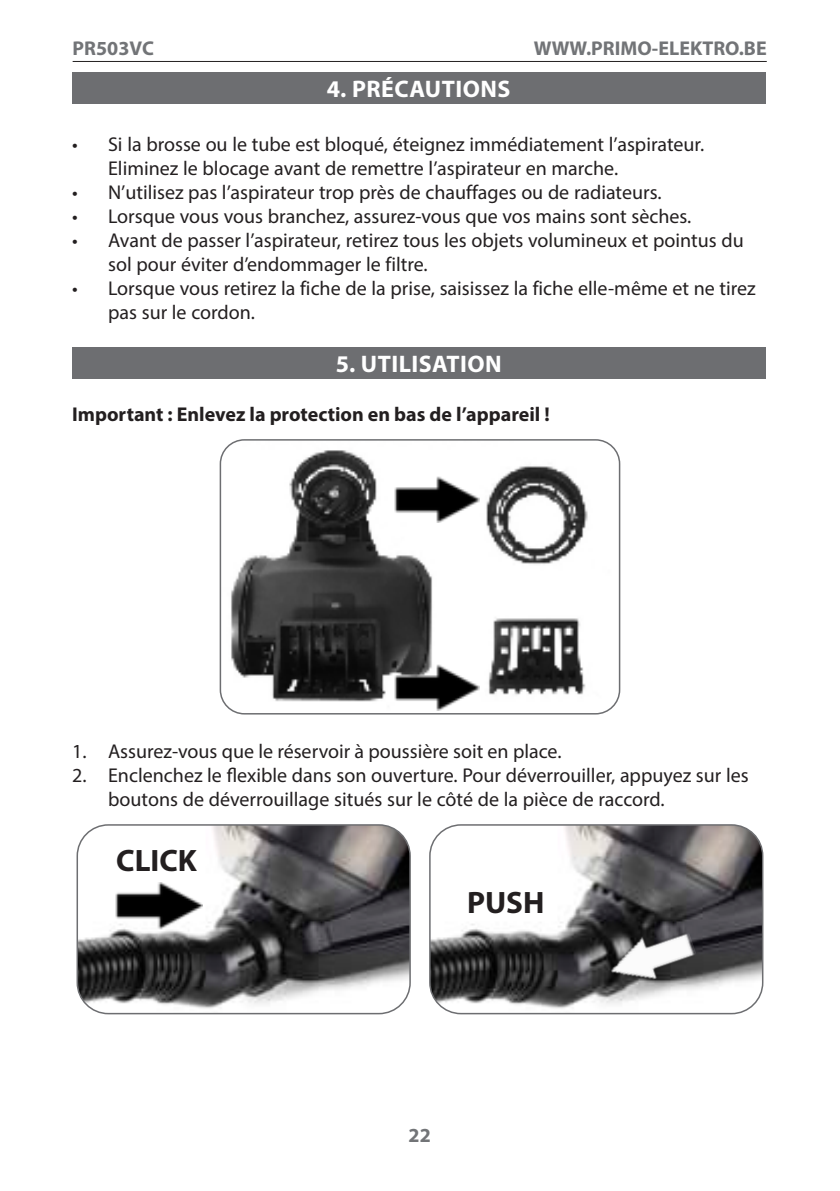
<style>
.page{position:relative;width:840px;height:1191px;background:#fff}
.page>*{position:absolute;margin:0;border:0;box-sizing:border-box;transform-origin:0 0}
.t1{font:700 31px "Myriad Pro";color:#231f20}
.t2{font:700 24px "Myriad Pro";letter-spacing:.02em;color:#fff}
.t3{font:20px/24px "Myriad Pro";color:#231f20}
.t4{font:700 20px "Myriad Pro";color:#231f20}
.t5{font:700 20px "Myriad Pro";color:#727477}
</style>
<div class="page">
<hr style="left:73px;top:61px;width:693px;height:1px;background:#231f20">
<div style="left:72px;top:72px;width:693px;height:31px;background:#6d6e71"></div>
<div style="left:72px;top:347px;width:693px;height:32px;background:#6d6e71"></div>
<img style="left:222px;top:440px;width:397px;height:274px">
<div style="left:219px;top:439px;width:401px;height:275px;border:2px solid #6d6e71;border-radius:24px"></div>
<img style="left:394px;top:475px;width:85px;height:47px">
<img style="left:394px;top:663px;width:84px;height:47px">
<img style="left:79px;top:825px;width:331px;height:188px">
<div style="left:76px;top:824px;width:334px;height:190px;border:2px solid #6d6e71;border-radius:31px"></div>
<img style="left:116px;top:882px;width:87px;height:48px">
<img style="left:429px;top:825px;width:333px;height:188px">
<div style="left:429px;top:824px;width:334px;height:190px;border:2px solid #6d6e71;border-radius:31px"></div>
<img style="left:601px;top:918px;width:98px;height:74px">
<p class="t5" style="left:73px;top:38px;width:83px">PR503VC</p>
<p class="t2" style="left:327px;top:76px;width:185px">4. PRÉCAUTIONS</p>
<p class="t5" style="left:533px;top:38px;width:234px">WWW.PRIMO-ELEKTRO.BE</p>
<p class="t3" style="left:108px;top:133px;width:597px;text-indent:-36px">• Si la brosse ou le tube est bloqué, éteignez immédiatement l’aspirateur.<br>Eliminez le blocage avant de remettre l’aspirateur en marche.</p>
<p class="t3" style="left:72px;top:181px;width:590px">• N’utilisez pas l’aspirateur trop près de chauffages ou de radiateurs.</p>
<p class="t3" style="left:72px;top:205px;width:620px">• Lorsque vous vous branchez, assurez-vous que vos mains sont sèches.</p>
<p class="t3" style="left:108px;top:229px;width:636px;text-indent:-36px">• Avant de passer l’aspirateur, retirez tous les objets volumineux et pointus du sol pour éviter d’endommager le filtre.</p>
<p class="t3" style="left:108px;top:277px;width:648px;text-indent:-36px">• Lorsque vous retirez la fiche de la prise, saisissez la fiche elle-même et ne tirez pas sur le cordon.</p>
<p class="t2" style="left:335px;top:352px;width:167px">5. UTILISATION</p>
<p class="t4" style="left:72px;top:404px;width:479px">Important : Enlevez la protection en bas de l’appareil !</p>
<p class="t3" style="left:72px;top:739px;width:490px">1. Assurez-vous que le réservoir à poussière soit en place.</p>
<p class="t3" style="left:108px;top:763px;width:641px;text-indent:-36px">2. Enclenchez le flexible dans son ouverture. Pour déverrouiller, appuyez sur les boutons de déverrouillage situés sur le côté de la pièce de raccord.</p>
<h1 class="t1" style="left:116px;top:844px;width:82px">CLICK</h1>
<h1 class="t1" style="left:467px;top:886px;width:79px">PUSH</h1>
<p class="t5" style="left:408px;top:1125px;width:24px">22</p>
</div>
